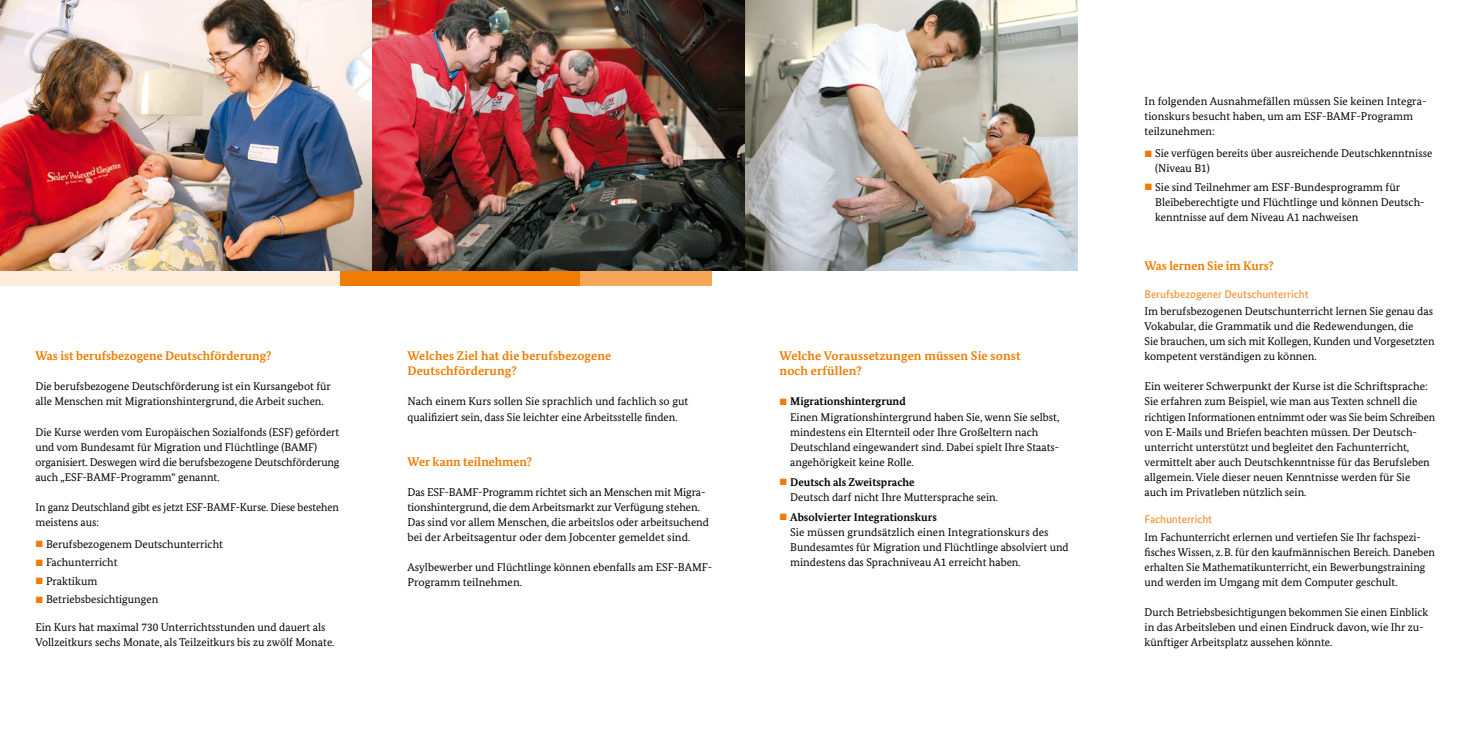
<style>
.page{position:relative;width:1467px;height:745px;background:#fff}
.page>*{position:absolute;margin:0;border:0;box-sizing:border-box;transform-origin:0 0}
.t1{font:700 12.5px/15px "Bundes Serif";letter-spacing:.01em;color:#ef7c00}
.t2{font:11.25px/15px "Bundes Serif";color:#000}
.t3{font:700 11.25px "Bundes Serif";color:#000}
.t4{font:500 11.25px "Bundes Sans";letter-spacing:-.005em;color:#f4983d}
</style>
<div class="page">
<div style="left:0;top:270px;width:391px;height:15px;background:#feeddc"></div>
<div style="left:340px;top:270px;width:240px;height:15px;background:#ef7c00"></div>
<div style="left:580px;top:270px;width:131px;height:15px;background:#f6a657"></div>
<img style="left:0;top:0;width:1077px;height:270px">
<p class="t1" style="left:35px;top:348px;width:237px">Was ist berufsbezogene Deutschförderung?</p>
<p class="t2" style="left:35px;top:379px;width:297px">Die berufsbezogene Deutschförderung ist ein Kursangebot für alle Menschen mit Migrationshintergrund, die Arbeit suchen.</p>
<p class="t2" style="left:35px;top:424px;width:306px">Die Kurse werden vom Europäischen Sozialfonds (ESF) gefördert und vom Bundesamt für Migration und Flüchtlinge (BAMF) organisiert. Deswegen wird die berufsbezogene Deutschförderung auch „ESF-BAMF-Programm“ genannt.</p>
<p class="t2" style="left:35px;top:499px;width:305px">In ganz Deutschland gibt es jetzt ESF-BAMF-Kurse. Diese bestehen meistens aus:</p>
<p class="t2" style="left:46px;top:534px;width:178px;line-height:18.5px">Berufsbezogenem Deutschunterricht<br>Fachunterricht<br>Praktikum<br>Betriebsbesichtigungen</p>
<p class="t2" style="left:35px;top:619px;width:301px">Ein Kurs hat maximal 730 Unterrichtsstunden und dauert als<br>Vollzeitkurs sechs Monate, als Teilzeitkurs bis zu zwölf Monate.</p>
<p class="t1" style="left:407px;top:348px;width:205px">Welches Ziel hat die berufsbezogene<br>Deutschförderung?</p>
<p class="t2" style="left:407px;top:394px;width:282px">Nach einem Kurs sollen Sie sprachlich und fachlich so gut qualifiziert sein, dass Sie leichter eine Arbeitsstelle finden.</p>
<p class="t1" style="left:407px;top:453px;width:126px">Wer kann teilnehmen?</p>
<p class="t2" style="left:407px;top:484px;width:303px">Das ESF-BAMF-Programm richtet sich an Menschen mit Migra&shy;tionshintergrund, die dem Arbeitsmarkt zur Verfügung stehen.<br>Das sind vor allem Menschen, die arbeitslos oder arbeitsuchend bei der Arbeitsagentur oder dem Jobcenter gemeldet sind.</p>
<p class="t2" style="left:407px;top:559px;width:306px">Asylbewerber und Flüchtlinge können ebenfalls am ESF-BAMF-<br>Programm teilnehmen.</p>
<p class="t1" style="left:780px;top:348px;width:243px">Welche Voraussetzungen müssen Sie sonst noch erfüllen?</p>
<p class="t3" style="left:790px;top:394px;width:117px">Migrationshintergrund</p>
<p class="t2" style="left:790px;top:409px;width:271px">Einen Migrationshintergrund haben Sie, wenn Sie selbst, mindestens ein Elternteil oder Ihre Großeltern nach Deutschland eingewandert sind. Dabei spielt Ihre Staats&shy;angehörigkeit keine Rolle.</p>
<p class="t3" style="left:790px;top:474px;width:126px">Deutsch als Zweitsprache</p>
<p class="t2" style="left:790px;top:488px;width:209px">Deutsch darf nicht Ihre Muttersprache sein.</p>
<p class="t3" style="left:790px;top:509px;width:148px">Absolvierter Integrationskurs</p>
<p class="t2" style="left:790px;top:523px;width:280px">Sie müssen grundsätzlich einen Integrationskurs des<br>Bundesamtes für Migration und Flüchtlinge absolviert und mindestens das Sprachniveau A1 erreicht haben.</p>
<p class="t2" style="left:1144px;top:94px;width:283px">In folgenden Ausnahmefällen müssen Sie keinen Integra&shy;tionskurs besucht haben, um am ESF-BAMF-Programm teilzunehmen:</p>
<p class="t2" style="left:1155px;top:146px;width:279px">Sie verfügen bereits über ausreichende Deutschkenntnisse (Niveau B1)</p>
<p class="t2" style="left:1155px;top:179px;width:271px">Sie sind Teilnehmer am ESF-Bundesprogramm für<br>Bleibeberechtigte und Flüchtlinge und können Deutsch&shy;kenntnisse auf dem Niveau A1 nachweisen</p>
<p class="t1" style="left:1144px;top:258px;width:131px">Was lernen Sie im Kurs?</p>
<p class="t4" style="left:1144px;top:287px;width:166px">Berufsbezogener Deutschunterricht</p>
<p class="t2" style="left:1144px;top:304px;width:292px">Im berufsbezogenen Deutschunterricht lernen Sie genau das Vokabular, die Grammatik und die Redewendungen, die<br>Sie brauchen, um sich mit Kollegen, Kunden und Vorgesetzten kompetent verständigen zu können.</p>
<p class="t2" style="left:1144px;top:379px;width:292px">Ein weiterer Schwerpunkt der Kurse ist die Schriftsprache:<br>Sie erfahren zum Beispiel, wie man aus Texten schnell die richtigen Informationen entnimmt oder was Sie beim Schreiben von E-Mails und Briefen beachten müssen. Der Deutsch&shy;unterricht unterstützt und begleitet den Fachunterricht, vermittelt aber auch Deutschkenntnisse für das Berufsleben allgemein. Viele dieser neuen Kenntnisse werden für Sie auch im Privatleben nützlich sein.</p>
<p class="t4" style="left:1144px;top:512px;width:69px">Fachunterricht</p>
<p class="t2" style="left:1144px;top:529px;width:292px">Im Fachunterricht erlernen und vertiefen Sie Ihr fachspezi&shy;fisches Wissen, z.B. für den kaufmännischen Bereich. Daneben erhalten Sie Mathematikunterricht, ein Bewerbungstraining und werden im Umgang mit dem Computer geschult.</p>
<p class="t2" style="left:1144px;top:604px;width:285px">Durch Betriebsbesichtigungen bekommen Sie einen Einblick in das Arbeitsleben und einen Eindruck davon, wie Ihr zu&shy;künftiger Arbeitsplatz aussehen könnte.</p>
</div>
